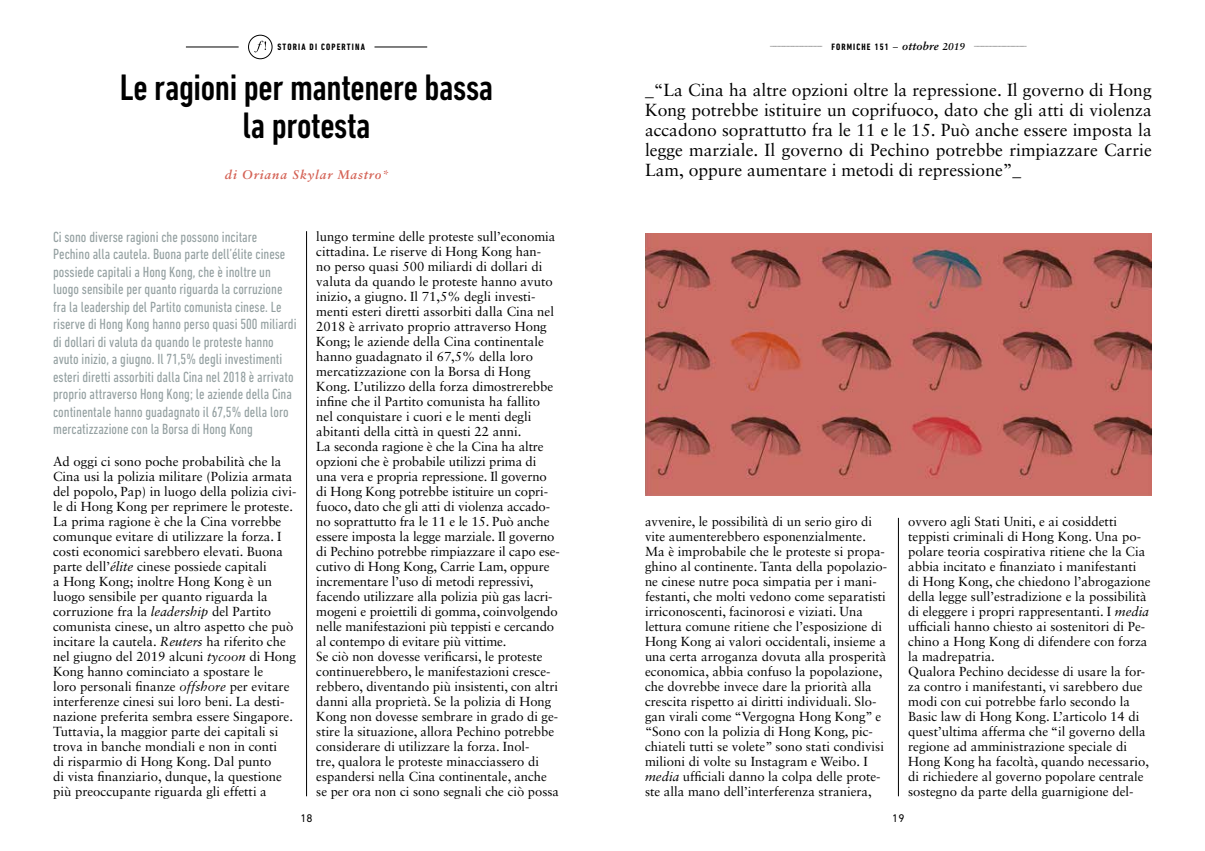
<style>
.page{position:relative;width:1205px;height:851px;background:#fff}
.page>*{position:absolute;margin:0;border:0;box-sizing:border-box;transform-origin:0 0}
.t1{font:500 condensed 37.5px/37.5px "DIN Next LT Pro";letter-spacing:-.01em;color:#000;text-align:center}
.t2{font:17.5px/20px "Sabon LT Std";color:#000;text-align:justify}
.t3{font:condensed 15px/17.5px "DIN Next LT Pro";color:#94a0a1}
.t4{font:13.12px/15px "Sabon LT Std";color:#000}
.t5{font:italic 700 12.5px "Sabon LT Std";letter-spacing:.075em;color:#d46255}
.t6{font:11.25px "DIN Next LT Pro";color:#000}
.t7{font:700 condensed 9.38px "DIN Next LT Pro";letter-spacing:.12em;color:#000}
.t8{font:italic 700 3.75px "Sabon LT Std";color:#000}
.s1{font-style:italic}
.s2{font-weight:400}
.s3{font-family:"Sabon LT Std";font-style:italic;font-stretch:normal;font-size:11.25px}
.s4{font-family:"Sabon LT Std";font-style:italic;font-stretch:normal;font-size:10px}
</style>
<div class="page">
<hr style="left:306px;top:231px;width:1px;height:565px;background:#000">
<hr style="left:898px;top:518px;width:1px;height:278px;background:#000">
<img style="left:645px;top:234px;width:507px;height:261px">
<svg style="left:254px;top:41px;width:12px;height:11px"></svg>
<div style="left:248px;top:35px;width:24px;height:24px;border:1px solid #000;border-radius:50%"></div>
<hr style="left:186px;top:47px;width:53px;height:1px;background:#000">
<hr style="left:374px;top:47px;width:53px;height:1px;background:#000">
<p class="t7" style="left:277px;top:42px;width:89px">STORIA DI COPERTINA</p>
<h1 class="t1" style="left:120px;top:69px;width:375px">Le ragioni per mantenere bassa la protesta</h1>
<p class="t5" style="left:225px;top:167px;width:165px">di Oriana Skylar Mastro*</p>
<p class="t3" style="left:53px;top:228px;width:245px">Ci sono diverse ragioni che possono incitare Pechino alla cautela. Buona parte dell’élite cinese possiede capitali a Hong Kong, che è inoltre un luogo sensibile per quanto riguarda la corruzione fra la leadership del Partito comunista cinese. Le riserve di Hong Kong hanno perso quasi 500 miliardi di dollari di valuta da quando le proteste hanno avuto inizio, a giugno. Il 71,5% degli investimenti esteri diretti assorbiti dalla Cina nel 2018 è arrivato proprio attraverso Hong Kong; le aziende della Cina continentale hanno guadagnato il 67,5% della loro mercatizzazione con la Borsa di Hong Kong</p>
<p class="t4" style="left:53px;top:454px;width:245px">Ad oggi ci sono poche probabilità che la Cina usi la polizia militare (Polizia armata del popolo, Pap) in luogo della polizia civi&shy;le di Hong Kong per reprimere le proteste.<br>La prima ragione è che la Cina vorrebbe comunque evitare di utilizzare la forza. I costi economici sarebbero elevati. Buona parte dell’<span class="s1">élite</span> cinese possiede capitali<br>a Hong Kong; inoltre Hong Kong è un luogo sensibile per quanto riguarda la corruzione fra la <span class="s1">leadership</span> del Partito comunista cinese, un altro aspetto che può incitare la cautela. <span class="s1">Reuters</span> ha riferito che nel giugno del 2019 alcuni <span class="s1">tycoon</span> di Hong Kong hanno cominciato a spostare le<br>loro personali finanze <span class="s1">offshore</span> per evitare interferenze cinesi sui loro beni. La desti&shy;nazione preferita sembra essere Singapore.<br>Tuttavia, la maggior parte dei capitali si trova in banche mondiali e non in conti<br>di risparmio di Hong Kong. Dal punto<br>di vista finanziario, dunque, la questione più preoccupante riguarda gli effetti a</p>
<p class="t4" style="left:316px;top:229px;width:245px">lungo termine delle proteste sull’economia cittadina. Le riserve di Hong Kong han-<br>no perso quasi 500 miliardi di dollari di valuta da quando le proteste hanno avuto inizio, a giugno. Il 71,5% degli investi&shy;menti esteri diretti assorbiti dalla Cina nel 2018 è arrivato proprio attraverso Hong Kong; le aziende della Cina continentale hanno guadagnato il 67,5% della loro mercatizzazione con la Borsa di Hong Kong. L’utilizzo della forza dimostrerebbe infine che il Partito comunista ha fallito nel conquistare i cuori e le menti degli abitanti della città in questi 22 anni.<br>La seconda ragione è che la Cina ha altre opzioni che è probabile utilizzi prima di una vera e propria repressione. Il governo di Hong Kong potrebbe istituire un copri&shy;fuoco, dato che gli atti di violenza accado&shy;no soprattutto fra le 11 e le 15. Può anche essere imposta la legge marziale. Il governo di Pechino potrebbe rimpiazzare il capo ese&shy;cutivo di Hong Kong, Carrie Lam, oppure incrementare l’uso di metodi repressivi, facendo utilizzare alla polizia più gas lacri&shy;mogeni e proiettili di gomma, coinvolgendo nelle manifestazioni più teppisti e cercando al contempo di evitare più vittime.<br>Se ciò non dovesse verificarsi, le proteste continuerebbero, le manifestazioni cresce&shy;rebbero, diventando più insistenti, con altri danni alla proprietà. Se la polizia di Hong Kong non dovesse sembrare in grado di ge&shy;stire la situazione, allora Pechino potrebbe considerare di utilizzare la forza. Inol-<br>tre, qualora le proteste minacciassero di espandersi nella Cina continentale, anche se per ora non ci sono segnali che ciò possa</p>
<p class="t8" style="left:770px;top:43px;width:54px">–––––––––––––––––––––––––––––</p>
<p class="t7" style="left:831px;top:42px;width:135px">FORMICHE 151 <span class="s2">—</span> <span class="s3">ottobre</span> <span class="s4">2019</span></p>
<p class="t8" style="left:974px;top:43px;width:54px">–––––––––––––––––––––––––––––</p>
<p class="t2" style="left:645px;top:80px;width:508px">_“La Cina ha altre opzioni oltre la repressione. Il governo di Hong Kong potrebbe istituire un coprifuoco, dato che gli atti di violenza accadono soprattutto fra le 11 e le 15. Può anche essere imposta la legge marziale. Il governo di Pechino potrebbe rimpiazzare Carrie Lam, oppure aumentare i metodi di repressione”_</p>
<p class="t4" style="left:645px;top:514px;width:244px">avvenire, le possibilità di un serio giro di vite aumenterebbero esponenzialmente.<br>Ma è improbabile che le proteste si propa&shy;ghino al continente. Tanta della popolazio&shy;ne cinese nutre poca simpatia per i mani&shy;festanti, che molti vedono come separatisti irriconoscenti, facinorosi e viziati. Una lettura comune ritiene che l’esposizione di Hong Kong ai valori occidentali, insieme a una certa arroganza dovuta alla prosperità economica, abbia confuso la popolazione, che dovrebbe invece dare la priorità alla crescita rispetto ai diritti individuali. Slo&shy;gan virali come “Vergogna Hong Kong” e “Sono con la polizia di Hong Kong, pic&shy;chiateli tutti se volete” sono stati condivisi milioni di volte su Instagram e Weibo. I <span class="s1">media</span> ufficiali danno la colpa delle prote&shy;ste alla mano dell’interferenza straniera,</p>
<p class="t4" style="left:908px;top:514px;width:244px">ovvero agli Stati Uniti, e ai cosiddetti teppisti criminali di Hong Kong. Una po&shy;polare teoria cospirativa ritiene che la Cia abbia incitato e finanziato i manifestanti di Hong Kong, che chiedono l’abrogazione della legge sull’estradizione e la possibilità di eleggere i propri rappresentanti. I <span class="s1">media </span>ufficiali hanno chiesto ai sostenitori di Pe&shy;chino a Hong Kong di difendere con forza la madrepatria.<br>Qualora Pechino decidesse di usare la for&shy;za contro i manifestanti, vi sarebbero due modi con cui potrebbe farlo secondo la Basic law di Hong Kong. L’articolo 14 di quest’ultima afferma che “il governo della regione ad amministrazione speciale di Hong Kong ha facoltà, quando necessario, di richiedere al governo popolare centrale sostegno da parte della guarnigione del-</p>
<p class="t6" style="left:300px;top:811px;width:14px">18</p>
<p class="t6" style="left:892px;top:811px;width:14px">19</p>
</div>
